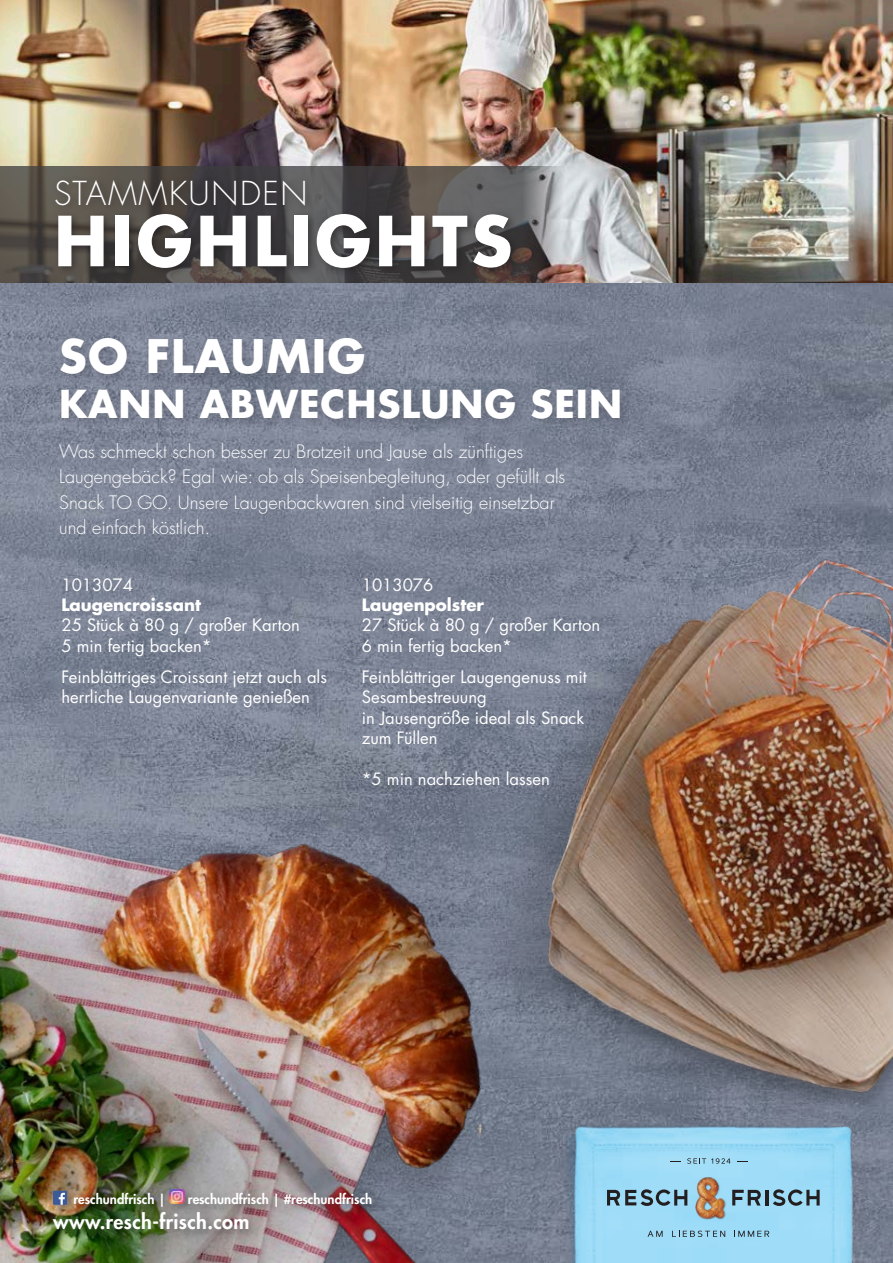
<style>
.page{position:relative;width:893px;height:1263px;background:#fff}
.page>*{position:absolute;margin:0;border:0;box-sizing:border-box;transform-origin:0 0}
.t1{font:700 67.05px "Futura LT Pro";letter-spacing:.05em;color:#fff}
.t2{font:700 45px "Futura LT Pro";letter-spacing:.025em;color:#fff}
.t3{font:700 37.5px "Futura LT Pro";letter-spacing:.025em;color:#fff}
.t4{font:300 32.1px "Futura LT Pro";letter-spacing:.05em;color:#fff}
.t5{font:800 19.95px "Futura LT Pro";letter-spacing:.02em;color:#fff}
.t6{font:300 18px/25.5px "Futura LT Pro";color:#fff}
.t7{font:16.65px/20.2px "Futura LT Pro";color:#fff}
.t8{font:700 16.65px "Futura LT Pro";color:#fff}
.t9{font:800 13.2px "Futura LT Pro";color:#fff}
</style>
<div class="page">
<img style="left:0;top:283px;width:893px;height:389px">
<img style="left:0;top:0;width:893px;height:283px">
<img style="left:0;top:672px;width:521px;height:591px">
<img style="left:194px;top:537px;width:699px;height:664px">
<div style="left:58px;top:334px;width:574px;height:97px;background:#231f20;opacity:.17"></div>
<div style="left:49px;top:1185px;width:335px;height:57px;background:#231f20;opacity:.42"></div>
<div style="left:53px;top:1191px;width:14px;height:14px;background:#3b5a9a"></div>
<svg style="left:59px;top:1193px;width:6px;height:12px"></svg>
<img style="left:169px;top:1189px;width:15px;height:15px">
<svg style="left:0;top:166px;width:579px;height:117px;background:#6b6663"></svg>
<div style="left:52px;top:174px;width:470px;height:103px;background:#231f20;opacity:.6"></div>
<img style="left:521px;top:1111px;width:372px;height:152px">
<svg style="left:648px;top:1231px;width:15px;height:6px"></svg>
<svg style="left:672px;top:1230px;width:53px;height:7px"></svg>
<svg style="left:734px;top:1231px;width:35px;height:6px"></svg>
<svg style="left:773px;top:1189px;width:47px;height:17px"></svg>
<hr style="left:765px;top:1190px;width:4px;height:15px;background:#231f20">
<svg style="left:732px;top:1190px;width:29px;height:15px"></svg>
<svg style="left:607px;top:1189px;width:80px;height:17px"></svg>
<svg style="left:687px;top:1158px;width:43px;height:6px"></svg>
<img style="left:696px;top:1177px;width:31px;height:42px">
<h3 class="t4" style="left:54px;top:172px;width:255px">STAMMKUNDEN</h3>
<h1 class="t1" style="left:54px;top:189px;width:460px">HIGHLIGHTS</h1>
<h2 class="t2" style="left:59px;top:321px;width:308px">SO FLAUMIG</h2>
<h3 class="t3" style="left:59px;top:375px;width:564px">KANN ABWECHSLUNG SEIN</h3>
<p class="t6" style="left:59px;top:439px;width:508px">Was schmeckt schon besser zu Brotzeit und Jause als zünftiges Laugengebäck? Egal wie: ob als Speisenbegleitung, oder gefüllt als Snack TO GO. Unsere Laugenbackwaren sind vielseitig einsetzbar und einfach köstlich.</p>
<p class="t7" style="left:61px;top:574px;width:73px">1013074</p>
<p class="t8" style="left:61px;top:592px;width:141px">Laugencroissant</p>
<p class="t7" style="left:61px;top:615px;width:240px">25 Stück à 80 g / großer Karton<br>5 min fertig backen*</p>
<p class="t7" style="left:61px;top:667px;width:267px">Feinblättriges Croissant jetzt auch als herrliche Laugenvariante genießen</p>
<p class="t7" style="left:362px;top:574px;width:73px">1013076</p>
<p class="t8" style="left:362px;top:592px;width:124px">Laugenpolster</p>
<p class="t7" style="left:362px;top:615px;width:240px">27 Stück à 80 g / großer Karton<br>6 min fertig backen*</p>
<p class="t7" style="left:362px;top:667px;width:227px">Feinblättriger Laugengenuss mit<br>Sesambestreuung<br>in Jausengröße ideal als Snack zum Füllen</p>
<p class="t7" style="left:362px;top:768px;width:190px">*5 min nachziehen lassen</p>
<p class="t9" style="left:74px;top:1189px;width:93px">reschundfrisch |</p>
<p class="t9" style="left:188px;top:1189px;width:186px">reschundfrisch | #reschundfrisch</p>
<p class="t5" style="left:53px;top:1207px;width:198px">www.resch-frisch.com</p>
</div>
